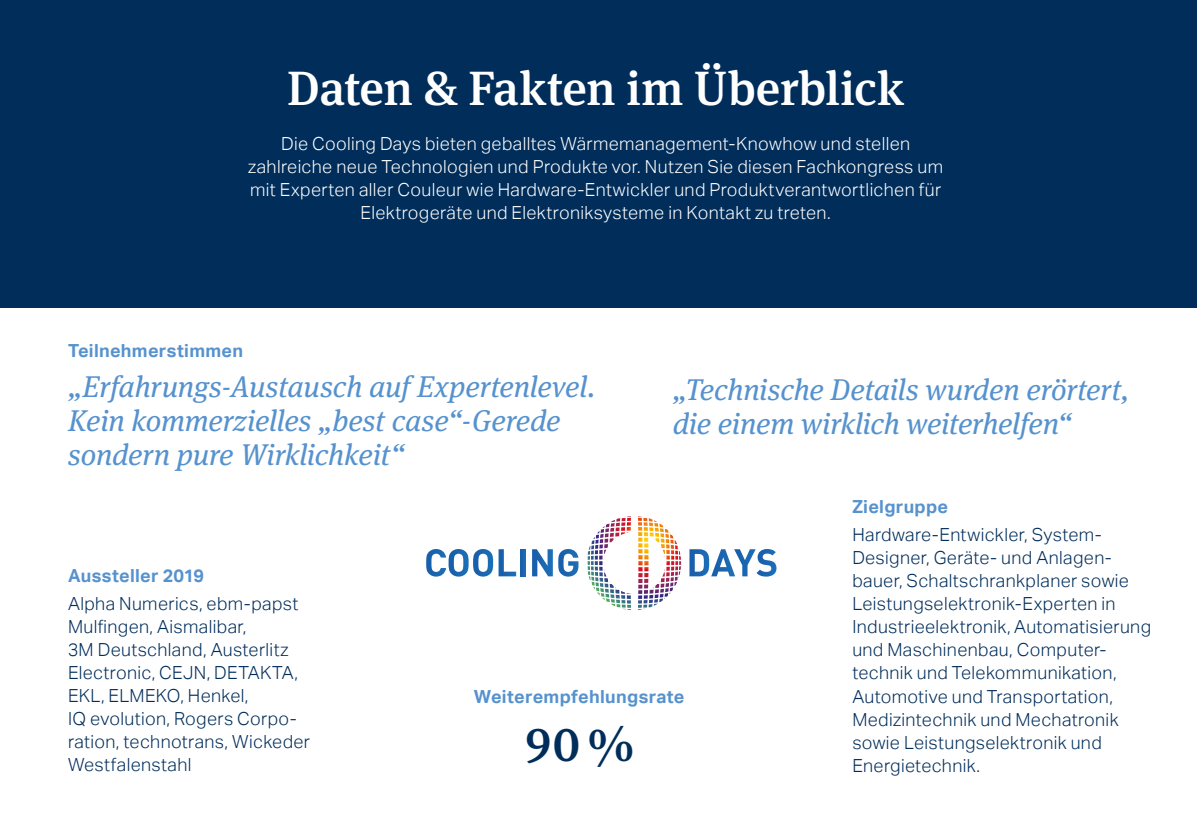
<style>
.page{position:relative;width:1197px;height:840px;background:#fff}
.page>*{position:absolute;margin:0;border:0;box-sizing:border-box;transform-origin:0 0}
.t1{font:500 48px "Meta Serif OT";letter-spacing:-.005em;color:#fff}
.t2{font:500 48px "Meta Serif OT";color:#002d5a}
.t3{font:italic 30px/34px "Meta Serif OT";letter-spacing:-.005em;color:#5692ce}
.t4{font:300 18px/23px "Aktiv Grotesk";letter-spacing:.02em;color:#002d5a}
.t5{font:300 18px/23px "Aktiv Grotesk";letter-spacing:.02em;color:#fff;text-align:center}
.t6{font:700 18px "Aktiv Grotesk";letter-spacing:.015em;color:#5692ce}
</style>
<div class="page">
<div style="left:0;top:0;width:1196px;height:308px;background:#002d5a"></div>
<svg style="left:426px;top:549px;width:90px;height:27px"></svg>
<div style="left:520px;top:549px;width:5px;height:27px;background:#1a62ad"></div>
<svg style="left:532px;top:549px;width:20px;height:27px"></svg>
<svg style="left:558px;top:549px;width:20px;height:27px"></svg>
<svg style="left:689px;top:549px;width:87px;height:27px"></svg>
<svg style="left:602px;top:515px;width:63px;height:15px"></svg>
<h1 class="t1" style="left:287px;top:58px;width:618px">Daten &amp; Fakten im Überblick</h1>
<p class="t5" style="left:248px;top:132px;width:696px">Die Cooling Days bieten geballtes Wärmemanagement-Knowhow und stellen zahlreiche neue Technologien und Produkte vor. Nutzen Sie diesen Fachkongress um mit Experten aller Couleur wie Hardware-Entwickler und Produktverantwortlichen für Elektrogeräte und Elektroniksysteme in Kontakt zu treten.</p>
<p class="t6" style="left:68px;top:340px;width:176px">Teilnehmerstimmen</p>
<h2 class="t3" style="left:68px;top:369px;width:528px">„Erfahrungs-Austausch auf Expertenlevel.<br>Kein kommerzielles „best case“-Gerede sondern pure Wirklichkeit“</h2>
<h2 class="t3" style="left:672px;top:372px;width:457px">„Technische Details wurden erörtert, die einem wirklich weiterhelfen“</h2>
<p class="t6" style="left:68px;top:564px;width:137px">Aussteller 2019</p>
<p class="t4" style="left:68px;top:592px;width:243px">Alpha Numerics, ebm-papst<br>Mulfingen, Aismalibar,<br>3M Deutschland, Austerlitz<br>Electronic, CEJN, DETAKTA,<br>EKL, ELMEKO, Henkel,<br>IQ evolution, Rogers Corpo&shy;ration, technotrans, Wickeder<br>Westfalenstahl</p>
<p class="t6" style="left:474px;top:685px;width:212px">Weiterempfehlungsrate</p>
<h1 class="t2" style="left:524px;top:713px;width:110px">90%</h1>
<p class="t6" style="left:852px;top:495px;width:97px">Zielgruppe</p>
<p class="t4" style="left:852px;top:523px;width:300px">Hardware-Entwickler, System-<br>Designer, Geräte- und Anlagen&shy;bauer, Schaltschrankplaner sowie<br>Leistungselektronik-Experten in<br>Industrieelektronik, Automatisierung und Maschinenbau, Computer&shy;technik und Telekommunikation,<br>Automotive und Transportation,<br>Medizintechnik und Mechatronik sowie Leistungselektronik und<br>Energietechnik.</p>
</div>
